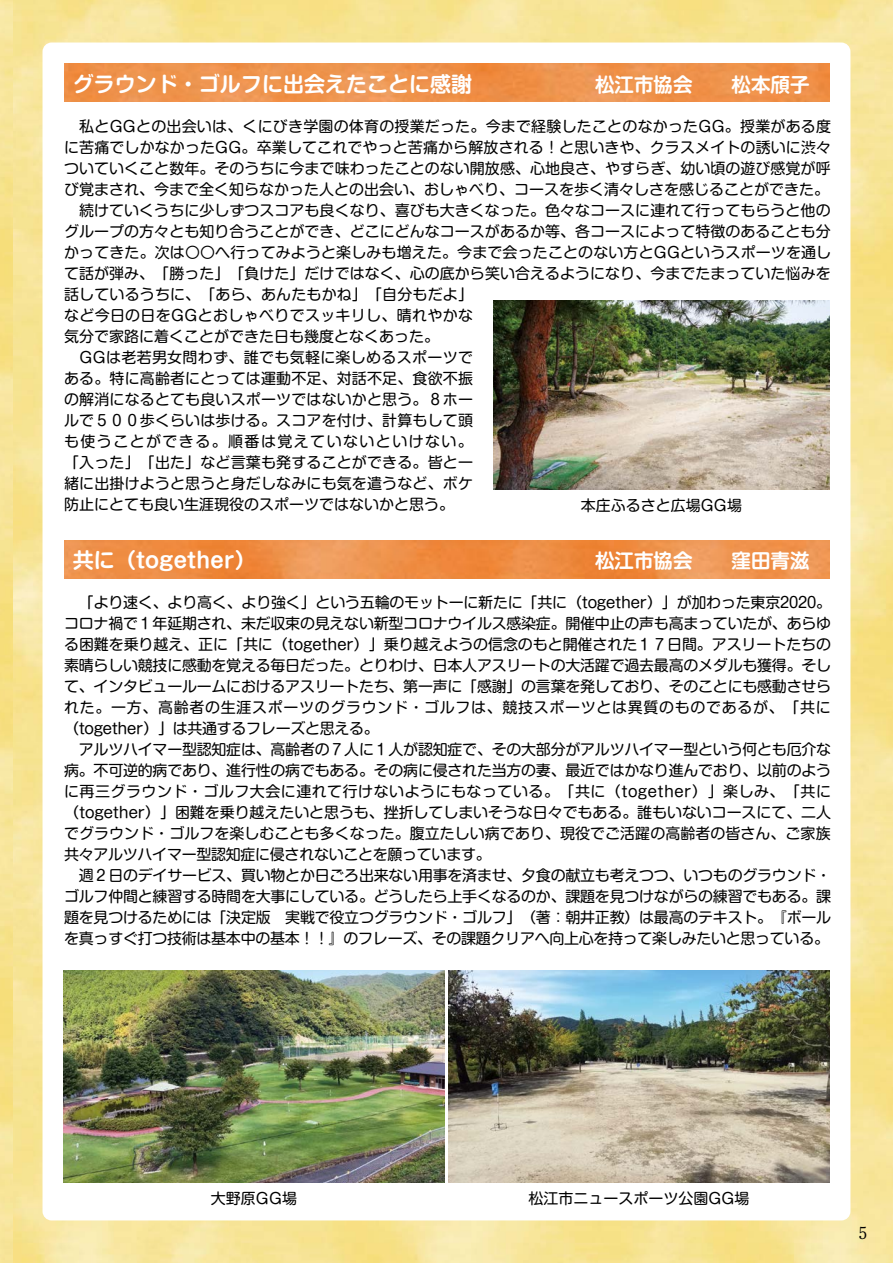
<style>
.page{position:relative;width:893px;height:1263px;background:#fff}
.page>*{position:absolute;margin:0;border:0;box-sizing:border-box;transform-origin:0 0}
.t1{font:700 21px "P Shin M Go Pr 6 N De";color:#fff}
.t2{font:700 19.5px "P Shin M Go Pr 6 N De";color:#fff}
.t3{font:700 16.5px "Futo Min A101 Pro";color:#000}
.t4{font:15px/21px "P Shin M Go Pr 6 N";color:#000}
</style>
<div class="page">
<img style="left:13px;top:0;width:880px;height:1263px">
<div style="left:43px;top:43px;width:807px;height:1177px;background:#fff;border-radius:9px"></div>
<svg style="left:64px;top:64px;width:765px;height:38px;background:#ee924b"></svg>
<svg style="left:64px;top:541px;width:765px;height:37px;background:#ee8f47"></svg>
<img style="left:63px;top:971px;width:382px;height:212px">
<img style="left:448px;top:971px;width:382px;height:212px">
<img style="left:493px;top:300px;width:337px;height:189px">
<h1 class="t1" style="left:73px;top:66px;width:400px">グラウンド・ゴルフに出会えたことに感謝</h1>
<h2 class="t2" style="left:595px;top:68px;width:216px">松江市協会　　松本頎子</h2>
<p class="t4" style="left:64px;top:115px;width:769px">　私とGGとの出会いは、くにびき学園の体育の授業だった。今まで経験したことのなかったGG。授業がある度に苦痛でしかなかったGG。卒業してこれでやっと苦痛から解放される！と思いきや、クラスメイトの誘いに渋々ついていくこと数年。そのうちに今まで味わったことのない開放感、心地良さ、やすらぎ、幼い頃の遊び感覚が呼び覚まされ、今まで全く知らなかった人との出会い、おしゃべり、コースを歩く清々しさを感じることができた。　続けていくうちに少しずつスコアも良くなり、喜びも大きくなった。色々なコースに連れて行ってもらうと他のグループの方々とも知り合うことができ、どこにどんなコースがあるか等、各コースによって特徴のあることも分かってきた。次は○○へ行ってみようと楽しみも増えた。今まで会ったことのない方とGGというスポーツを通して話が弾み、「勝った」「負けた」だけではなく、心の底から笑い合えるようになり、今までたまっていた悩みを話しているうちに、「あら、あんたもかね」「自分もだよ」<br>など今日の日をGGとおしゃべりでスッキリし、晴れやかな<br>気分で家路に着くことができた日も幾度となくあった。<br>　GGは老若男女問わず、誰でも気軽に楽しめるスポーツで<br>ある。特に高齢者にとっては運動不足、対話不足、食欲不振<br>の解消になるとても良いスポーツではないかと思う。８ホー<br>ルで５００歩くらいは歩ける。スコアを付け、計算もして頭<br>も使うことができる。順番は覚えていないといけない。<br>「入った」「出た」など言葉も発することができる。皆と一<br>緒に出掛けようと思うと身だしなみにも気を遣うなど、ボケ<br>防止にとても良い生涯現役のスポーツではないかと思う。</p>
<p class="t4" style="left:581px;top:494px;width:163px">本庄ふるさと広場GG場</p>
<h1 class="t1" style="left:73px;top:543px;width:185px">共に（together）</h1>
<h2 class="t2" style="left:595px;top:545px;width:216px">松江市協会　　窪田青滋</h2>
<p class="t4" style="left:64px;top:591px;width:769px">　「より速く、より高く、より強く」という五輪のモットーに新たに「共に（together）」が加わった東京2020。コロナ禍で１年延期され、未だ収束の見えない新型コロナウイルス感染症。開催中止の声も高まっていたが、あらゆる困難を乗り越え、正に「共に（together）」乗り越えようの信念のもと開催された１７日間。アスリートたちの素晴らしい競技に感動を覚える毎日だった。とりわけ、日本人アスリートの大活躍で過去最高のメダルも獲得。そして、インタビュールームにおけるアスリートたち、第一声に「感謝」の言葉を発しており、そのことにも感動させられた。一方、高齢者の生涯スポーツのグラウンド・ゴルフは、競技スポーツとは異質のものであるが、「共に（together）」は共通するフレーズと思える。<br>　アルツハイマー型認知症は、高齢者の７人に１人が認知症で、その大部分がアルツハイマー型という何とも厄介な病。不可逆的病であり、進行性の病でもある。その病に侵された当方の妻、最近ではかなり進んでおり、以前のように再三グラウンド・ゴルフ大会に連れて行けないようにもなっている。「共に（together）」楽しみ、「共に（together）」困難を乗り越えたいと思うも、挫折してしまいそうな日々でもある。誰もいないコースにて、二人でグラウンド・ゴルフを楽しむことも多くなった。腹立たしい病であり、現役でご活躍の高齢者の皆さん、ご家族共々アルツハイマー型認知症に侵されないことを願っています。<br>　週２日のデイサービス、買い物とか日ごろ出来ない用事を済ませ、夕食の献立も考えつつ、いつものグラウンド・ゴルフ仲間と練習する時間を大事にしている。どうしたら上手くなるのか、課題を見つけながらの練習でもある。課題を見つけるためには「決定版　実戦で役立つグラウンド・ゴルフ」（著：朝井正教）は最高のテキスト。『ボールを真っすぐ打つ技術は基本中の基本！！』のフレーズ、その課題クリアへ向上心を持って楽しみたいと思っている。</p>
<p class="t4" style="left:211px;top:1187px;width:88px">大野原GG場</p>
<p class="t4" style="left:528px;top:1187px;width:223px">松江市ニュースポーツ公園GG場</p>
<p class="t3" style="left:858px;top:1220px;width:10px">5</p>
</div>
